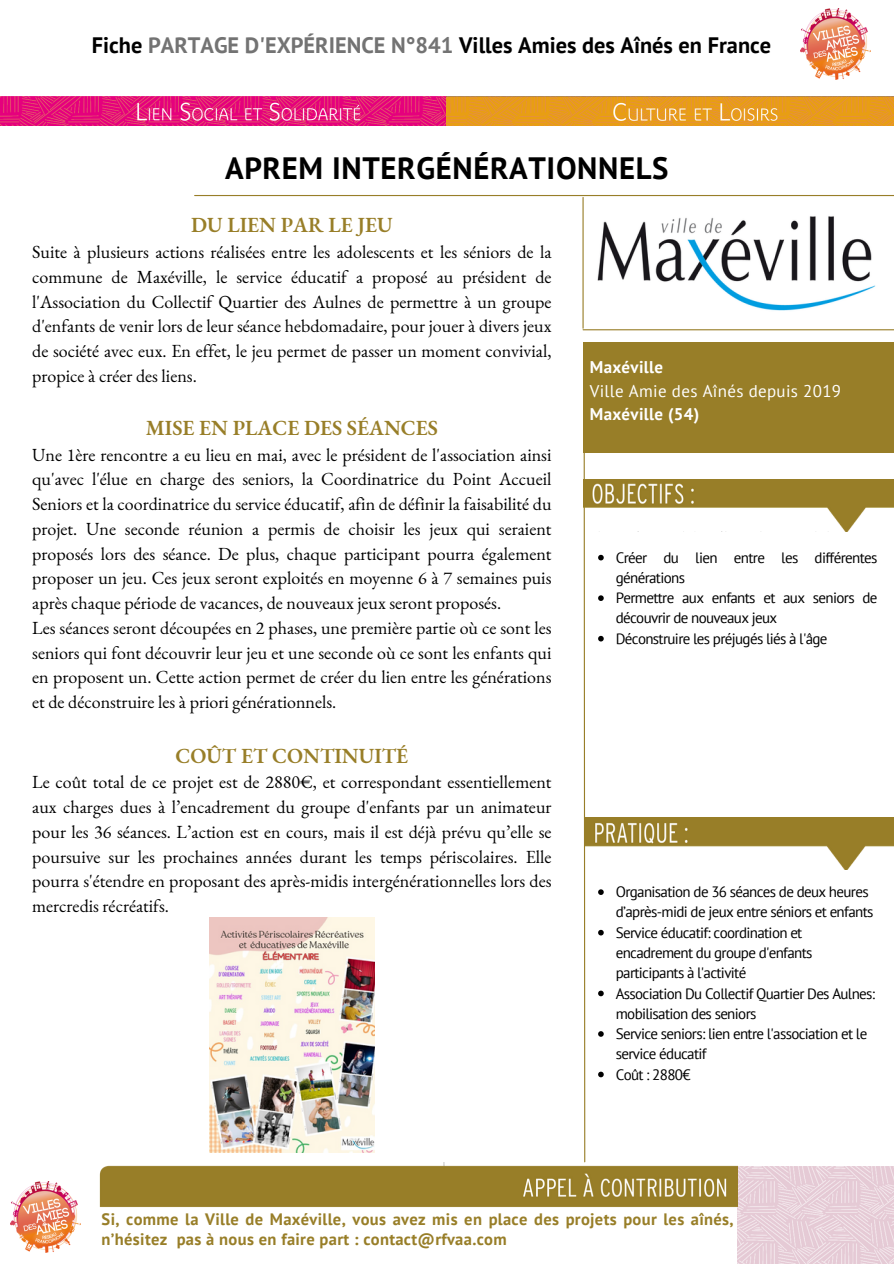
<style>
.page{position:relative;width:894px;height:1264px;background:#fff}
.page>*{position:absolute;margin:0;border:0;box-sizing:border-box;transform-origin:0 0}
.t1{font:700 30.75px "PT Sans";letter-spacing:.02em;color:#000}
.t2{font:700 22.35px "PT Sans";color:#000}
.t3{font:600 21px "EB Garamond";color:#987e28}
.t4{font:18px/24.8px "EB Garamond";color:#000;text-align:justify}
.t5{font:16.95px/23.4px "PT Sans";letter-spacing:.02em;color:#fff}
.t6{font:700 16.5px/20.2px "PT Sans";letter-spacing:.02em;color:#987e28}
.t7{font:15px/20.2px "PT Sans";letter-spacing:-.045em;color:#000}
.s1{color:#737373}
.s2{font-weight:700}
</style>
<div class="page">
<svg style="left:583px;top:453px;width:2px;height:709px"></svg>
<img style="left:584px;top:817px;width:309px;height:52px">
<img style="left:583px;top:479px;width:310px;height:52px">
<div style="left:583px;top:342px;width:310px;height:111px;background:#987e28"></div>
<hr style="left:195px;top:195px;width:698px;height:1px;background:#987e28">
<hr style="left:582px;top:197px;width:1px;height:131px;background:#987e28">
<hr style="left:583px;top:329px;width:310px;height:1px;background:#987e28">
<img style="left:597px;top:216px;width:279px;height:95px">
<img style="left:0;top:96px;width:893px;height:29px">
<img style="left:800px;top:9px;width:70px;height:71px">
<img style="left:210px;top:917px;width:164px;height:235px">
<svg style="left:598px;top:555px;width:5px;height:5px"></svg>
<svg style="left:598px;top:595px;width:5px;height:6px"></svg>
<svg style="left:598px;top:636px;width:5px;height:5px"></svg>
<svg style="left:598px;top:889px;width:5px;height:6px"></svg>
<svg style="left:598px;top:929px;width:5px;height:6px"></svg>
<svg style="left:598px;top:990px;width:5px;height:6px"></svg>
<svg style="left:598px;top:1031px;width:5px;height:5px"></svg>
<svg style="left:598px;top:1071px;width:5px;height:6px"></svg>
<img style="left:737px;top:1166px;width:156px;height:97px">
<img style="left:99px;top:1162px;width:638px;height:45px">
<img style="left:11px;top:1181px;width:70px;height:71px">
<p class="t2" style="left:92px;top:31px;width:680px">Fiche <span class="s1">PARTAGE D'EXPÉRIENCE N°841</span> Villes Amies des Aînés en France</p>
<p class="t1" style="left:225px;top:147px;width:445px">APREM INTERGÉNÉRATIONNELS</p>
<p class="t3" style="left:191px;top:211px;width:203px">DU LIEN PAR LE JEU</p>
<p class="t4" style="left:32px;top:239px;width:520px">Suite à plusieurs actions réalisées entre les adolescents et les séniors de la commune de Maxéville, le service éducatif a proposé au président de l'Association du Collectif Quartier des Aulnes de permettre à un groupe d'enfants de venir lors de leur séance hebdomadaire, pour jouer à divers jeux de société avec eux. En effet, le jeu permet de passer un moment convivial, propice à créer des liens.</p>
<p class="t3" style="left:146px;top:413px;width:294px">MISE EN PLACE DES SÉANCES</p>
<p class="t4" style="left:32px;top:442px;width:520px;text-align:left">Une 1ère rencontre a eu lieu en mai, avec le président de l'association ainsi qu'avec l'élue en charge des seniors, la Coordinatrice du Point Accueil Seniors et la coordinatrice du service éducatif, afin de définir la faisabilité du projet. Une seconde réunion a permis de choisir les jeux qui seraient proposés lors des séance. De plus, chaque participant pourra également proposer un jeu. Ces jeux seront exploités en moyenne 6 à 7 semaines puis après chaque période de vacances, de nouveaux jeux seront proposés.<br>Les séances seront découpées en 2 phases, une première partie où ce sont les seniors qui font découvrir leur jeu et une seconde où ce sont les enfants qui en proposent un. Cette action permet de créer du lien entre les générations et de déconstruire les à priori générationnels.</p>
<p class="t3" style="left:175px;top:741px;width:234px">COÛT ET CONTINUITÉ</p>
<p class="t4" style="left:32px;top:769px;width:520px">Le coût total de ce projet est de 2880€, et correspondant essentiellement aux charges dues à l’encadrement du groupe d'enfants par un animateur pour les 36 séances. L’action est en cours, mais il est déjà prévu qu’elle se poursuive sur les prochaines années durant les temps périscolaires. Elle pourra s'étendre en proposant des après-midis intergénérationnelles lors des mercredis récréatifs.</p>
<p class="t5" style="left:589px;top:355px;width:253px"><span class="s2">Maxéville<br></span>Ville Amie des Aînés depuis 2019<br><span class="s2">Maxéville (54)</span></p>
<p class="t7" style="left:615px;top:547px;width:263px">Créer du lien entre les différentes générations</p>
<p class="t7" style="left:615px;top:587px;width:263px">Permettre aux enfants et aux seniors de découvrir de nouveaux jeux</p>
<p class="t7" style="left:615px;top:628px;width:213px">Déconstruire les préjugés liés à l'âge</p>
<p class="t7" style="left:615px;top:881px;width:259px">Organisation de 36 séances de deux heures d’après-midi de jeux entre séniors et enfants</p>
<p class="t7" style="left:615px;top:922px;width:198px">Service éducatif: coordination et encadrement du groupe d'enfants participants à l'activité</p>
<p class="t7" style="left:615px;top:982px;width:261px">Association Du Collectif Quartier Des Aulnes: mobilisation des seniors</p>
<p class="t7" style="left:615px;top:1023px;width:253px">Service seniors: lien entre l'association et le service éducatif</p>
<p class="t7" style="left:615px;top:1063px;width:76px">Coût : 2880€</p>
<p class="t6" style="left:102px;top:1208px;width:633px">Si, comme la Ville de Maxéville, vous avez mis en place des projets pour les aînés, n’hésitez pas à nous en faire part : contact@rfvaa.com</p>
</div>
